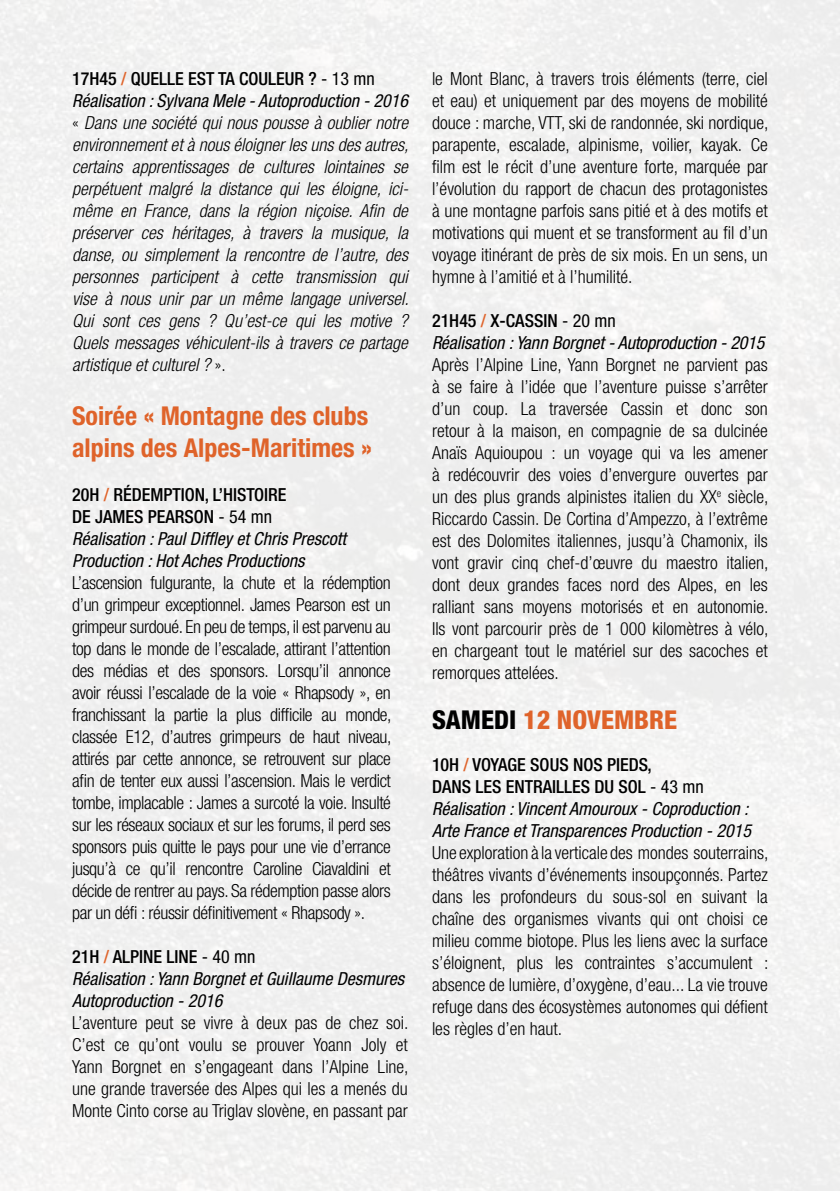
<style>
.page{position:relative;width:840px;height:1191px;background:#fff}
.page>*{position:absolute;margin:0;border:0;box-sizing:border-box;transform-origin:0 0}
.t1{font:700 condensed 26px/32px "Helvetica Neue LT Std";color:#df632a}
.t2{font:800 condensed 26px "Helvetica Neue LT Std";color:#df632a}
.t3{font:300 condensed 18px/22px "Helvetica Neue LT Std";color:#000;text-align:justify}
.t4{font:italic 300 condensed 18px/22px "Helvetica Neue LT Std";color:#000}
.t5{font:italic condensed 18px/22px "Helvetica Neue LT Std";color:#000}
.t6{font:500 condensed 18px "Helvetica Neue LT Std";color:#000}
.t7{font:condensed 18px "Helvetica Neue LT Std";color:#000}
.s1{font-weight:500;font-style:normal}
.s2{font-weight:400;font-style:normal}
.s3{font-weight:400}
.s4{font-style:normal}
.s5{color:#df632a}
.s6{color:#000}
</style>
<div class="page">
<p class="t4" style="left:72px;top:68px;width:338px;text-indent:236px"><span class="s1">?</span> <span class="s2">- 13 mn </span><span class="s3">Réalisation : Sylvana Mele - Autoproduction - 2016 </span><span class="s4">«</span> Dans une société qui nous pousse à oublier notre environnement et à nous éloigner les uns des autres, certains apprentissages de cultures lointaines se perpétuent malgré la distance qui les éloigne, ici&shy;même en France, dans la région niçoise. Afin de préserver ces héritages, à travers la musique, la danse, ou simplement la rencontre de l’autre, des personnes participent à cette transmission qui vise à nous unir par un même langage universel.<br>Qui sont ces gens ? Qu’est-ce qui les motive ?<br>Quels messages véhiculent-ils à travers ce partage artistique et culturel ? <span class="s4">».</span></p>
<h1 class="t1" style="left:72px;top:399px;width:301px">Soirée « Montagne des clubs alpins des Alpes-Maritimes »</h1>
<p class="t6" style="left:72px;top:484px;width:80px">20H <span class="s5">/</span> RéDEMPTION</p>
<p class="t6" style="left:205px;top:484px;width:28px">, L’HISTOIRE</p>
<p class="t6" style="left:72px;top:506px;width:34px">DE JAMES</p>
<p class="t6" style="left:148px;top:506px;width:11px">PEARSON</p>
<p class="t7" style="left:218px;top:506px;width:55px">- 54 mn</p>
<p class="t5" style="left:72px;top:528px;width:275px">Réalisation : Paul Diffley et Chris Prescott<br>Production : Hot Aches Productions</p>
<p class="t3" style="left:72px;top:571px;width:321px">L’ascension fulgurante, la chute et la rédemption d’un grimpeur exceptionnel. James Pearson est un grimpeur surdoué. En peu de temps, il est parvenu au top dans le monde de l’escalade, attirant l’attention des médias et des sponsors. Lorsqu’il annonce avoir réussi l’escalade de la voie « Rhapsody », en franchissant la partie la plus difficile au monde, classée E12, d’autres grimpeurs de haut niveau, attirés par cette annonce, se retrouvent sur place afin de tenter eux aussi l’ascension. Mais le verdict tombe, implacable : James a surcoté la voie. Insulté sur les réseaux sociaux et sur les forums, il perd ses sponsors puis quitte le pays pour une vie d’errance jusqu’à ce qu’il rencontre Caroline Ciavaldini et décide de rentrer au pays. Sa rédemption passe alors par un défi : réussir définitivement « Rhapsody ».</p>
<p class="t6" style="left:72px;top:946px;width:50px">21H <span class="s5">/</span>ALPINE</p>
<p class="t6" style="left:166px;top:946px;width:9px">LINE</p>
<p class="t7" style="left:202px;top:946px;width:55px">- 40 mn</p>
<p class="t5" style="left:72px;top:968px;width:333px">Réalisation : Yann Borgnet et Guillaume Desmures<br>Autoproduction - 2016</p>
<p class="t3" style="left:72px;top:1011px;width:338px">L’aventure peut se vivre à deux pas de chez soi.<br>C’est ce qu’ont voulu se prouver Yoann Joly et Yann Borgnet en s’engageant dans l’Alpine Line, une grande traversée des Alpes qui les a menés du Monte Cinto corse au Triglav slovène, en passant par</p>
<p class="t6" style="left:72px;top:68px;width:78px">17H45 <span class="s5">/</span> QUELLE</p>
<p class="t6" style="left:188px;top:68px;width:62px">EST TACOULEUR</p>
<p class="t3" style="left:432px;top:67px;width:338px">le Mont Blanc, à travers trois éléments (terre, ciel et eau) et uniquement par des moyens de mobilité douce : marche, VTT, ski de randonnée, ski nordique, parapente, escalade, alpinisme, voilier, kayak. Ce film est le récit d’une aventure forte, marquée par l’évolution du rapport de chacun des protagonistes à une montagne parfois sans pitié et à des motifs et motivations qui muent et se transforment au fil d’un voyage itinérant de près de six mois. En un sens, un hymne à l’amitié et à l’humilité.</p>
<p class="t6" style="left:432px;top:310px;width:84px">21H45 <span class="s5">/</span> X-CASSIN</p>
<p class="t7" style="left:561px;top:310px;width:55px">- 20 mn</p>
<p class="t5" style="left:432px;top:332px;width:334px">Réalisation : Yann Borgnet - Autoproduction - 2015</p>
<p class="t3" style="left:432px;top:353px;width:338px">Après l’Alpine Line, Yann Borgnet ne parvient pas à se faire à l’idée que l’aventure puisse s’arrêter d’un coup. La traversée Cassin et donc son retour à la maison, en compagnie de sa dulcinée Anaïs Aquioupou : un voyage qui va les amener à redécouvrir des voies d’envergure ouvertes par un des plus grands alpinistes italien du XX<sup>e</sup> siècle, Riccardo Cassin. De Cortina d’Ampezzo, à l’extrême est des Dolomites italiennes, jusqu’à Chamonix, ils vont gravir cinq chef-d’œuvre du maestro italien, dont deux grandes faces nord des Alpes, en les ralliant sans moyens motorisés et en autonomie.<br>Ils vont parcourir près de 1 000 kilomètres à vélo, en chargeant tout le matériel sur des sacoches et remorques attelées.</p>
<h1 class="t2" style="left:432px;top:704px;width:231px"><span class="s6">SAMEDI</span> 12 NOVEMBRE</h1>
<p class="t6" style="left:432px;top:754px;width:109px">10H <span class="s5">/</span> VOYAGE SOUS</p>
<p class="t6" style="left:572px;top:754px;width:11px">NOS</p>
<p class="t6" style="left:606px;top:754px;width:46px">PIEDS,</p>
<p class="t6" style="left:432px;top:776px;width:21px">DANS</p>
<p class="t6" style="left:475px;top:776px;width:40px">LES ENTRAILLES</p>
<p class="t6" style="left:594px;top:776px;width:34px">DU SOL</p>
<p class="t7" style="left:649px;top:776px;width:55px">- 43 mn</p>
<p class="t5" style="left:432px;top:798px;width:320px">Réalisation : Vincent Amouroux - Coproduction :<br>Arte France et Transparences Production - 2015</p>
<p class="t3" style="left:432px;top:841px;width:338px">Une exploration à la verticale des mondes souterrains, théâtres vivants d’événements insoupçonnés. Partez dans les profondeurs du sous-sol en suivant la chaîne des organismes vivants qui ont choisi ce milieu comme biotope. Plus les liens avec la surface s’éloignent, plus les contraintes s’accumulent : absence de lumière, d’oxygène, d’eau... La vie trouve refuge dans des écosystèmes autonomes qui défient les règles d’en haut.</p>
</div>
